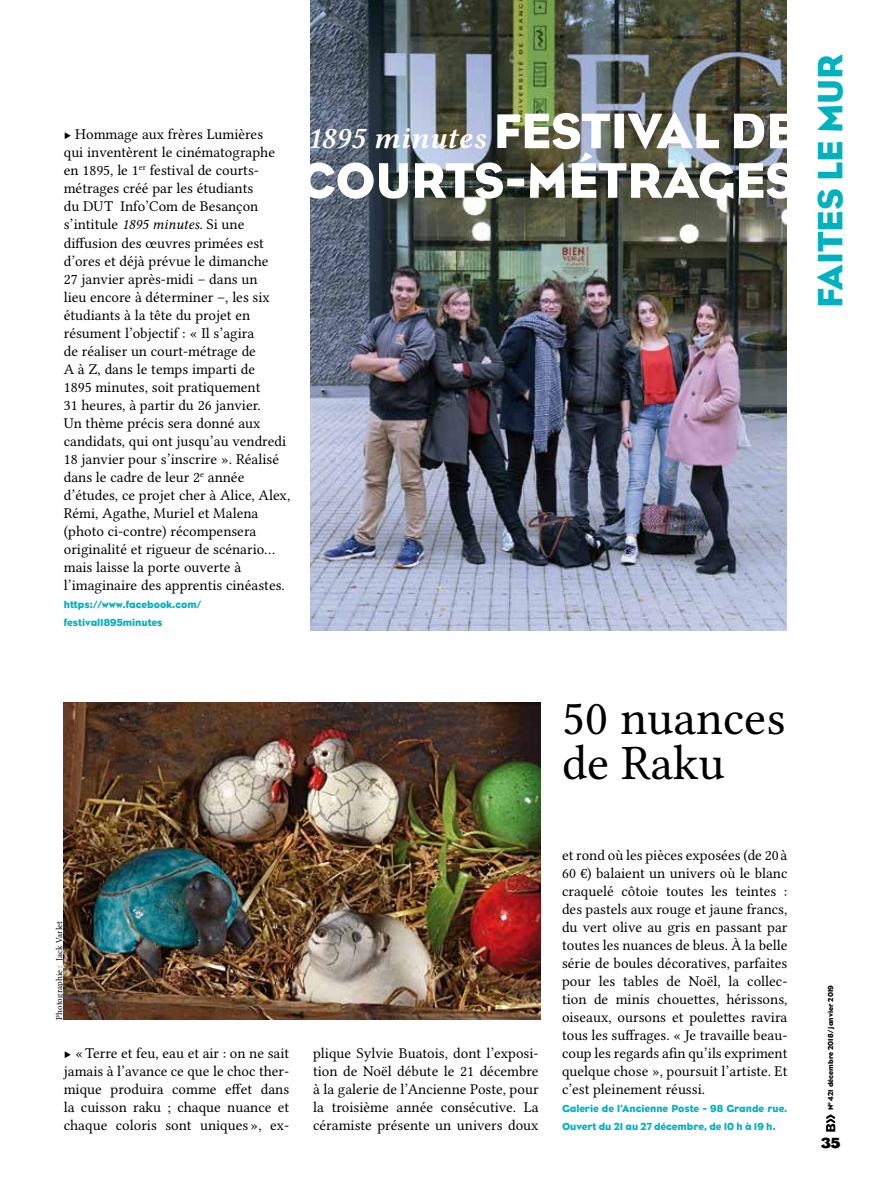
<style>
.page{position:relative;width:872px;height:1191px;background:#fff}
.page>*{position:absolute;margin:0;border:0;box-sizing:border-box;transform-origin:0 0}
.t1{font:51px "Bureau Eagle";color:#fff}
.t2{font:49.5px/45px "Lin Libertine O";color:#000}
.t3{font:36px "Bureau Eagle";color:#00b2c0}
.t4{font:31.5px "Lin Libertine OZI";color:#fff}
.t5{font:15px/18px "Lin Libertine O";color:#000;text-align:justify}
.t6{font:700 15px "Bureau Eagle";color:#000}
.t7{font:10.5px/18px "Bureau Eagle";color:#00b2c0}
.t8{font:9px "Lin Libertine O";color:#000}
.t9{font:7.5px "Bureau Eagle";color:#000}
.s1{font-family:"Lin Libertine OI"}
.s2{font-family:"Bureau Eagle";font-size:49.5px}
.s3{font-family:"Bureau Eagle";font-size:51px}
</style>
<div class="page">
<svg style="left:826px;top:1114px;width:9px;height:17px"></svg>
<img style="left:310px;top:0;width:477px;height:630px">
<img style="left:64px;top:702px;width:476px;height:317px">
<p class="t5" style="left:64px;top:126px;width:228px;text-align:left">▶ Hommage aux frères Lumières<br>qui inventèrent le cinématographe en 1895, le 1<sup>er</sup> festival de courts&shy;métrages créé par les étudiants<br>du DUT Info’Com de Besançon s’intitule <span class="s1">1895 minutes</span>. Si une diffusion des œuvres primées est d’ores et déjà prévue le dimanche<br>27 janvier après-midi – dans un<br>lieu encore à déterminer –, les six étudiants à la tête du projet en résument l’objectif : « Il s’agira<br>de réaliser un court-métrage de<br>A à Z, dans le temps imparti de<br>1895 minutes, soit pratiquement<br>31 heures, à partir du 26 janvier.<br>Un thème précis sera donné aux candidats, qui ont jusqu’au vendredi<br>18 janvier pour s’inscrire ». Réalisé dans le cadre de leur 2<sup>e</sup> année d’études, ce projet cher à Alice, Alex,<br>Rémi, Agathe, Muriel et Malena (photo ci-contre) récompensera originalité et rigueur de scénario… mais laisse la porte ouverte à l’imaginaire des apprentis cinéastes.</p>
<p class="t7" style="left:64px;top:595px;width:139px">https://www.facebook.com/ festival1895minutes</p>
<h3 class="t4" style="left:307px;top:120px;width:490px">1895 minutes <span class="s2">F</span><span class="s3">ESTIVAL DE</span></h3>
<h1 class="t1" style="left:299px;top:151px;width:499px">COURTS-MÉTRAGES</h1>
<h3 class="t3" style="left:809px;top:308px;width:255px;rotate:-90deg">FAITES LE MUR</h3>
<h2 class="t2" style="left:562px;top:695px;width:225px">50 nuances de Raku</h2>
<p class="t8" style="left:54px;top:1019px;width:100px;rotate:-90deg">Photographie : Jack Varlet</p>
<p class="t5" style="left:64px;top:1044px;width:227px">▶ « Terre et feu, eau et air : on ne sait jamais à l’avance ce que le choc ther&shy;mique produira comme effet dans la cuisson raku ; chaque nuance et chaque coloris sont uniques », ex-</p>
<p class="t5" style="left:313px;top:1044px;width:227px">plique Sylvie Buatois, dont l’exposi&shy;tion de Noël débute le 21 décembre à la galerie de l’Ancienne Poste, pour la troisième année consécutive. La céramiste présente un univers doux</p>
<p class="t5" style="left:562px;top:846px;width:227px">et rond où les pièces exposées (de 20 à 60 €) balaient un univers où le blanc craquelé côtoie toutes les teintes : des pastels aux rouge et jaune francs, du vert olive au gris en passant par toutes les nuances de bleus. À la belle série de boules décoratives, parfaites pour les tables de Noël, la collec&shy;tion de minis chouettes, hérissons, oiseaux, oursons et poulettes ravira tous les suffrages. « Je travaille beau&shy;coup les regards afin qu’ils expriment quelque chose », poursuit l’artiste. Et c’est pleinement réussi.</p>
<p class="t7" style="left:562px;top:1099px;width:227px">Galerie de l’Ancienne Poste - 98 Grande rue.<br>Ouvert du 21 au 27 décembre, de 10 h à 19 h.</p>
<p class="t9" style="left:826px;top:1110px;width:126px;rotate:-90deg">N<sup>o</sup> 421 décembre 2018/ janvier 2019</p>
<p class="t6" style="left:821px;top:1134px;width:21px">35</p>
</div>
